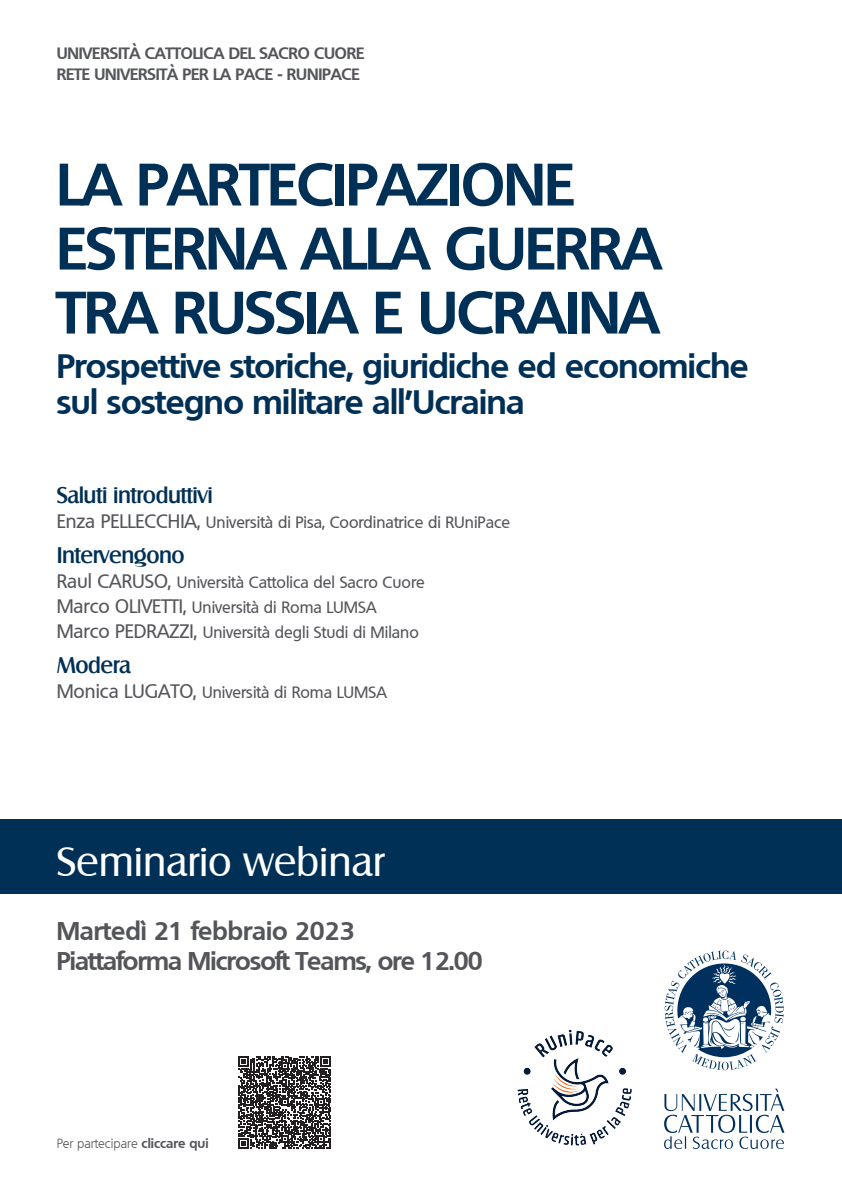
<style>
.page{position:relative;width:842px;height:1191px;background:#fff}
.page>*{position:absolute;margin:0;border:0;box-sizing:border-box;transform-origin:0 0}
.Titolo{font:700 58px/64px "Quebec";letter-spacing:-.015em;color:#003056}
.Evento{font:40px "Salzburg";color:#fff}
.Sottotitolo{font:700 33px/36px "Quebec";letter-spacing:-.015em;color:#003056}
.Aula-ora{font:700 25px "Quebec";letter-spacing:-.03em;color:#54555a}
.Data{font:700 25px "Quebec";color:#54555a}
.Titolo_3{font:500 22px "Salzburg";letter-spacing:-.02em;color:#003056}
.professore{font:500 16px "Quebec";color:#54555a}
.Uni{font:700 16px "Quebec";letter-spacing:-.01em;color:#54555a}
.info{font:300 13px "Quebec";color:#54555a}
.s1{font-size:19px}
.s2{font-weight:700}
</style>
<div class="page">
<div style="left:0;top:819px;width:842px;height:75px;background:#003056"></div>
<svg style="left:664px;top:950px;width:120px;height:120px"></svg>
<svg style="left:664px;top:1088px;width:120px;height:61px"></svg>
<svg style="left:238px;top:1056px;width:93px;height:92px"></svg>
<img style="left:517px;top:1029px;width:115px;height:117px">
<p class="Uni" style="left:57px;top:43px;width:309px">UNIVERSITÀ CATTOLICA DEL SACRO CUORE</p>
<p class="Uni" style="left:57px;top:63px;width:305px">RETE UNIVERSITÀ PER LA PACE - RUNIPACE</p>
<p class="Titolo" style="left:57px;top:151px;width:606px">LA PARTECIPAZIONE<br>ESTERNA ALLA GUERRA<br>TRA RUSSIA E UCRAINA</p>
<p class="Sottotitolo" style="left:57px;top:347px;width:694px">Prospettive storiche, giuridiche ed economiche sul sostegno militare all’Ucraina</p>
<p class="Titolo_3" style="left:57px;top:482px;width:158px">Saluti introduttivi</p>
<p class="professore" style="left:57px;top:512px;width:455px"><span class="s1">Enza PELLECCHIA,</span> Università di Pisa, Coordinatrice di RUniPace</p>
<p class="Titolo_3" style="left:57px;top:542px;width:130px">Intervengono</p>
<p class="professore" style="left:57px;top:572px;width:370px"><span class="s1">Raul CARUSO,</span> Università Cattolica del Sacro Cuore</p>
<p class="professore" style="left:57px;top:597px;width:321px"><span class="s1">Marco OLIVETTI,</span> Università di Roma LUMSA</p>
<p class="professore" style="left:57px;top:622px;width:364px"><span class="s1">Marco PEDRAZZI,</span> Università degli Studi di Milano</p>
<p class="Titolo_3" style="left:57px;top:652px;width:76px">Modera</p>
<p class="professore" style="left:57px;top:682px;width:332px"><span class="s1">Monica LUGATO,</span> Università di Roma LUMSA</p>
<p class="Evento" style="left:57px;top:837px;width:329px">Seminario webinar</p>
<p class="Data" style="left:57px;top:914px;width:299px">Martedì 21 febbraio 2023</p>
<p class="Aula-ora" style="left:57px;top:944px;width:427px">Piattaforma Microsoft Teams, ore 12.00</p>
<p class="info" style="left:57px;top:1135px;width:153px">Per partecipare <span class="s2">cliccare qui</span></p>
</div>
